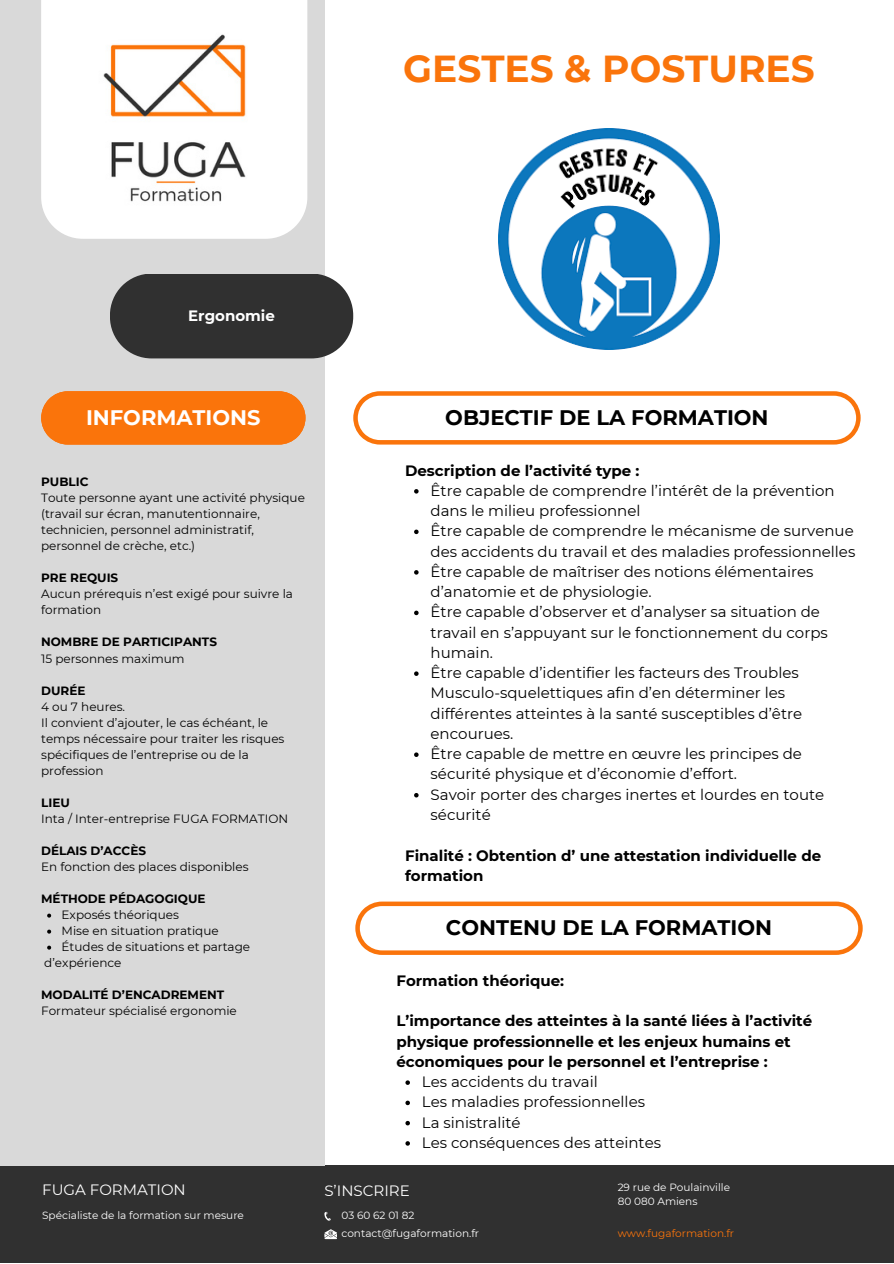
<style>
.page{position:relative;width:894px;height:1264px;background:#fff}
.page>*{position:absolute;margin:0;border:0;box-sizing:border-box;transform-origin:0 0}
.t1{font:700 37.5px "Montserrat";color:#fa740b}
.t2{font:700 21px "Montserrat";color:#000}
.t3{font:700 21px "Montserrat";color:#fff}
.t4{font:15px/20.2px "Montserrat";color:#000}
.t5{font:700 15px/20.2px "Montserrat";color:#000}
.t6{font:15px "Montserrat";color:#fff}
.t7{font:700 15px "Montserrat";color:#fff}
.t8{font:12px/16px "Montserrat";color:#000}
.t9{font:700 12px "Montserrat";color:#000}
.t10{font:10.5px "Montserrat";color:#fff}
.t11{font:10.5px "Montserrat";color:#fa740b}
</style>
<div class="page">
<div style="left:0;top:1165px;width:893px;height:98px;background:#303030"></div>
<div style="left:0;top:0;width:324px;height:1165px;background:#d9d9d9"></div>
<svg style="left:110px;top:273px;width:243px;height:85px;background:#3e3e3e"></svg>
<div style="left:41px;top:0;width:266px;height:239px;background:#fff"></div>
<img style="left:93px;top:32px;width:163px;height:176px">
<svg style="left:414px;top:489px;width:4px;height:4px"></svg>
<svg style="left:414px;top:529px;width:4px;height:5px"></svg>
<svg style="left:414px;top:570px;width:4px;height:4px"></svg>
<svg style="left:414px;top:610px;width:4px;height:5px"></svg>
<svg style="left:414px;top:671px;width:4px;height:5px"></svg>
<svg style="left:414px;top:752px;width:4px;height:5px"></svg>
<svg style="left:414px;top:793px;width:4px;height:4px"></svg>
<svg style="left:353px;top:391px;width:507px;height:53px"></svg>
<svg style="left:355px;top:901px;width:507px;height:53px"></svg>
<div style="left:41px;top:391px;width:264px;height:53px;background:#fa740b"></div>
<svg style="left:324px;top:1211px;width:7px;height:9px"></svg>
<svg style="left:324px;top:1229px;width:13px;height:10px"></svg>
<img style="left:498px;top:128px;width:222px;height:222px">
<svg style="left:405px;top:1080px;width:5px;height:4px"></svg>
<svg style="left:405px;top:1100px;width:5px;height:5px"></svg>
<svg style="left:405px;top:1120px;width:5px;height:5px"></svg>
<svg style="left:405px;top:1141px;width:5px;height:4px"></svg>
<svg style="left:47px;top:913px;width:4px;height:4px"></svg>
<svg style="left:47px;top:929px;width:4px;height:4px"></svg>
<svg style="left:47px;top:945px;width:4px;height:4px"></svg>
<p class="t1" style="left:403px;top:46px;width:413px">GESTES &amp; POSTURES</p>
<p class="t7" style="left:188px;top:306px;width:88px">Ergonomie</p>
<p class="t3" style="left:86px;top:404px;width:176px">INFORMATIONS</p>
<p class="t9" style="left:41px;top:475px;width:49px">PUBLIC</p>
<p class="t8" style="left:41px;top:490px;width:265px">Toute personne ayant une activité physique (travail sur écran, manutentionnaire, technicien, personnel administratif, personnel de crèche, etc.)</p>
<p class="t9" style="left:41px;top:571px;width:79px">PRE REQUIS</p>
<p class="t8" style="left:41px;top:586px;width:253px">Aucun prérequis n’est exigé pour suivre la formation</p>
<p class="t9" style="left:41px;top:635px;width:177px">NOMBRE DE PARTICIPANTS</p>
<p class="t8" style="left:41px;top:650px;width:145px">15 personnes maximum</p>
<p class="t9" style="left:41px;top:683px;width:46px">DURÉE</p>
<h4 class="t8" style="left:41px;top:698px;width:85px">4 ou 7 heures.</h4>
<h2 class="t8" style="left:41px;top:714px;width:245px">Il convient d’ajouter, le cas échéant, le temps nécessaire pour traiter les risques spécifiques de l’entreprise ou de la profession</h2>
<h4 class="t9" style="left:41px;top:795px;width:30px">LIEU</h4>
<h4 class="t8" style="left:41px;top:810px;width:248px">Inta / Inter-entreprise FUGA FORMATION</h4>
<p class="t9" style="left:41px;top:843px;width:106px">DÉLAIS D’ACCÈS</p>
<p class="t8" style="left:41px;top:858px;width:209px">En fonction des places disponibles</p>
<p class="t9" style="left:41px;top:891px;width:166px">MÉTHODE PÉDAGOGIQUE</p>
<p class="t8" style="left:62px;top:906px;width:119px">Exposés théoriques</p>
<h3 class="t8" style="left:62px;top:922px;width:159px">Mise en situation pratique</h3>
<p class="t8" style="left:62px;top:938px;width:190px">Études de situations et partage</p>
<h3 class="t8" style="left:44px;top:954px;width:79px">d’expérience</h3>
<p class="t9" style="left:41px;top:987px;width:184px">MODALITÉ D’ENCADREMENT</p>
<p class="t8" style="left:41px;top:1002px;width:197px">Formateur spécialisé ergonomie</p>
<p class="t6" style="left:42px;top:1180px;width:145px">FUGA FORMATION</p>
<p class="t10" style="left:42px;top:1208px;width:203px">Spécialiste de la formation sur mesure</p>
<p class="t2" style="left:445px;top:404px;width:325px">OBJECTIF DE LA FORMATION</p>
<h2 class="t5" style="left:405px;top:460px;width:236px">Description de l’activité type :</h2>
<p class="t4" style="left:430px;top:480px;width:405px">Être capable de comprendre l’intérêt de la prévention dans le milieu professionnel</p>
<p class="t4" style="left:430px;top:521px;width:426px">Être capable de comprendre le mécanisme de survenue des accidents du travail et des maladies professionnelles</p>
<p class="t4" style="left:430px;top:561px;width:384px">Être capable de maîtriser des notions élémentaires d’anatomie et de physiologie.</p>
<p class="t4" style="left:430px;top:602px;width:398px">Être capable d’observer et d’analyser sa situation de travail en s’appuyant sur le fonctionnement du corps humain.</p>
<p class="t4" style="left:430px;top:662px;width:373px">Être capable d’identifier les facteurs des Troubles Musculo-squelettiques afin d’en déterminer les différentes atteintes à la santé susceptibles d’être encourues.</p>
<p class="t4" style="left:430px;top:743px;width:373px">Être capable de mettre en œuvre les principes de sécurité physique et d’économie d’effort.</p>
<p class="t4" style="left:430px;top:784px;width:395px">Savoir porter des charges inertes et lourdes en toute sécurité</p>
<p class="t5" style="left:405px;top:845px;width:417px">Finalité : Obtention d’ une attestation individuelle de formation</p>
<p class="t2" style="left:446px;top:915px;width:327px">CONTENU DE LA FORMATION</p>
<p class="t5" style="left:396px;top:970px;width:169px">Formation théorique:</p>
<h1 class="t5" style="left:396px;top:1010px;width:417px">L’importance des atteintes à la santé liées à l’activité physique professionnelle et les enjeux humains et économiques pour le personnel et l’entreprise :</h1>
<p class="t4" style="left:422px;top:1071px;width:177px">Les accidents du travail</p>
<h4 class="t4" style="left:422px;top:1091px;width:224px">Les maladies professionnelles</h4>
<h2 class="t4" style="left:422px;top:1112px;width:100px">La sinistralité</h2>
<h4 class="t4" style="left:422px;top:1132px;width:240px">Les conséquences des atteintes</h4>
<p class="t6" style="left:324px;top:1181px;width:87px">S’INSCRIRE</p>
<h6 class="t10" style="left:341px;top:1226px;width:139px">contact@fugaformation.fr</h6>
<p class="t10" style="left:341px;top:1208px;width:74px">03 60 62 01 82</p>
<p class="t10" style="left:617px;top:1180px;width:114px">29 rue de Poulainville</p>
<p class="t10" style="left:617px;top:1194px;width:81px">80 080 Amiens</p>
<p class="t11" style="left:617px;top:1226px;width:118px">www.fugaformation.fr</p>
</div>
